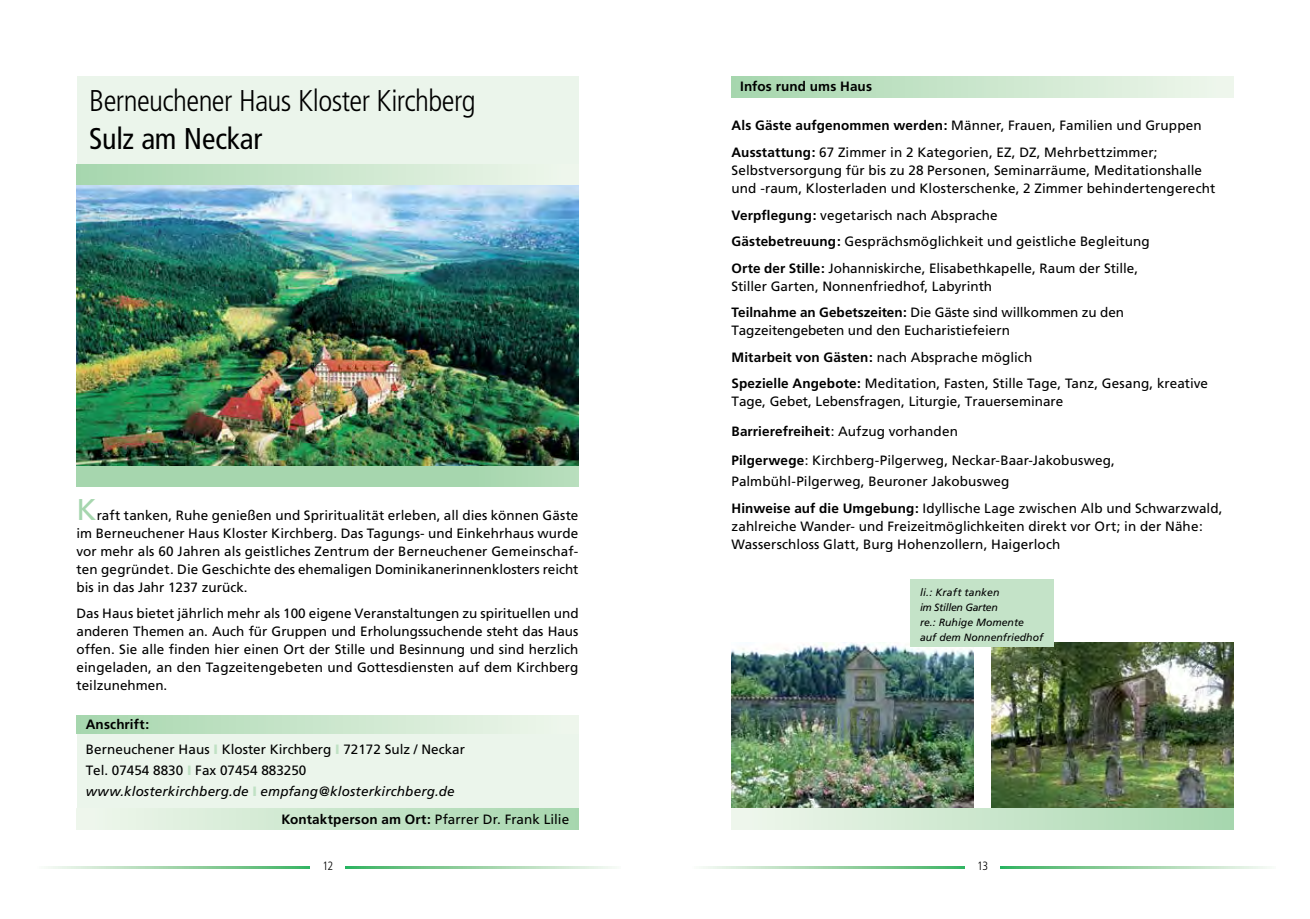
<style>
.page{position:relative;width:1310px;height:919px;background:#fff}
.page>*{position:absolute;margin:0;border:0;box-sizing:border-box;transform-origin:0 0}
.t1{font:300 condensed 30px "Frutiger";letter-spacing:-.02em;color:#000}
.t2{font:condensed 30px "Frutiger";letter-spacing:-.01em;color:#000}
.t3{font:30px "Frutiger";color:#a6d6ae}
.t4{font:13.5px/18px "Frutiger";letter-spacing:.005em;color:#000}
.t5{font:italic 13.5px/21px "Frutiger";letter-spacing:.01em;color:#000}
.t6{font:700 13.5px "Frutiger";letter-spacing:.01em;color:#000}
.t7{font:300 condensed 12px "Frutiger";color:#000}
.t8{font:italic 10.5px/15px "Frutiger";color:#000}
.s1{font-weight:700}
.s2{font-weight:900;color:#c0e1c4}
.s3{font-style:normal}
.s4{font-weight:900;font-style:normal;color:#c0e1c4}
</style>
<div class="page">
<div style="left:77px;top:716px;width:501px;height:113px;background:#ebf5eb"></div>
<div style="left:77px;top:808px;width:501px;height:21px;background:linear-gradient(to right,#f0f7ed,#a6d6ad)"></div>
<div style="left:77px;top:77px;width:501px;height:108px;background:#ebf5eb"></div>
<div style="left:77px;top:164px;width:501px;height:21px;background:linear-gradient(to right,#a6d6ad,#f0f7ed)"></div>
<div style="left:732px;top:77px;width:501px;height:20px;background:linear-gradient(to right,#a6d6ad,#f0f7ed)"></div>
<div style="left:77px;top:811px;width:501px;height:18px;background:linear-gradient(to right,#f0f7ed,#a6d6ad)"></div>
<div style="left:77px;top:715px;width:501px;height:18px;background:linear-gradient(to right,#a6d6ad,#f0f7ed)"></div>
<img style="left:731px;top:642px;width:242px;height:166px">
<img style="left:992px;top:642px;width:241px;height:166px">
<svg style="left:703px;top:866px;width:564px;height:2px"></svg>
<div style="left:77px;top:465px;width:501px;height:21px;background:linear-gradient(to right,#a3d5ac,#add9b3)"></div>
<svg style="left:48px;top:866px;width:564px;height:2px"></svg>
<div style="left:910px;top:579px;width:143px;height:68px;background:#c4e3c8"></div>
<img style="left:77px;top:185px;width:501px;height:280px">
<div style="left:965px;top:859px;width:35px;height:37px;background:#fff"></div>
<div style="left:310px;top:859px;width:35px;height:37px;background:#fff"></div>
<div style="left:731px;top:808px;width:502px;height:21px;background:linear-gradient(to right,#f0f7ed,#a6d6ae)"></div>
<h1 class="t1" style="left:89px;top:83px;width:388px">Berneuchener Haus Kloster Kirchberg</h1>
<h1 class="t2" style="left:89px;top:121px;width:174px">Sulz am Neckar</h1>
<h1 class="t3" style="left:77px;top:491px;width:22px">K</h1>
<p class="t4" style="left:77px;top:506px;width:503px;text-align:justify;text-indent:20px">raft tanken, Ruhe genießen und Spriritualität erleben, all dies können Gäste im Berneuchener Haus Kloster Kirchberg. Das Tagungs- und Einkehrhaus wurde vor mehr als 60 Jahren als geistliches Zentrum der Berneuchener Gemeinschaf&shy;ten gegründet. D ie Geschichte des ehemaligen Dominikanerinnenklosters reicht bis in das Jahr 1237 zurück.</p>
<p class="t4" style="left:77px;top:604px;width:503px;text-align:justify">Das Haus bietet jährlich mehr als 100 eigene Veranstaltungen zu spirituellen und anderen Themen an. Auch für Gruppen und Erholungssuchende steht das Haus offen. Sie alle finden hier einen Ort der Stille und Besinnung und sind herzlich eingeladen, an den Tagzeitengebeten und Gottesdiensten auf dem Kirchberg teilzunehmen.</p>
<p class="t4" style="left:86px;top:711px;width:381px;line-height:25.2px"><span class="s1">Anschrift:<br></span>Berneuchener Haus <span class="s2">I</span> Kloster Kirchberg <span class="s2">I</span> 72172 Sulz / Neckar</p>
<p class="t5" style="left:86px;top:760px;width:370px"><span class="s3">Tel. 07454 8830</span> <span class="s4">I</span> <span class="s3">Fax 07454 883250 </span>www.klosterkirchberg.de <span class="s4">I</span> empfang@klosterkirchberg.de</p>
<p class="t4" style="left:281px;top:810px;width:289px"><span class="s1">Kontaktperson am Ort:</span> Pfarrer Dr. Frank Lilie</p>
<p class="t6" style="left:740px;top:79px;width:133px">Infos rund ums Haus</p>
<p class="t4" style="left:731px;top:113px;width:472px;line-height:26.5px"><span class="s1">Als Gäste aufgenommen werden:</span> Männer, Frauen, Familien und Gruppen<br><span class="s1">Ausstattung:</span> 67 Zimmer in 2 Kategorien, EZ, DZ, Mehrbettzimmer;</p>
<p class="t4" style="left:731px;top:161px;width:485px">Selbstversorgung für bis zu 28 Personen, Seminarräume, Meditationshalle und -raum, Klosterladen und Klosterschenke, 2 Zimmer behindertengerecht</p>
<p class="t4" style="left:731px;top:202px;width:420px;line-height:26.5px"><span class="s1">Verpflegung:</span> vegetarisch nach Absprache<br><span class="s1">Gästebetreuung:</span> Gesprächsmöglichkeit und geistliche Begleitung<br><span class="s1">Orte der Stille:</span> Johanniskirche, Elisabethkapelle, Raum der Stille,</p>
<p class="t4" style="left:731px;top:273px;width:394px;line-height:26.5px">Stiller Garten, Nonnenfriedhof, Labyrinth<br><span class="s1">Teilnahme an Gebetszeiten:</span> Die Gäste sind willkommen zu den</p>
<p class="t4" style="left:731px;top:317px;width:478px;line-height:26.5px">Tagzeitengebeten und den Eucharistiefeiern<br><span class="s1">Mitarbeit von Gästen:</span> nach Absprache möglich<br><span class="s1">Spezielle Angebote:</span> Meditation, Fasten, Stille Tage, Tanz, Gesang, kreative</p>
<p class="t4" style="left:731px;top:387px;width:385px;line-height:29.5px">Tage, Gebet, Lebensfragen, Liturgie, Trauerseminare<br><span class="s1">Barrierefreiheit</span>: Aufzug vorhanden<br><span class="s1">Pilgerwege</span>: Kirchberg-Pilgerweg, Neckar-Baar-Jakobusweg,</p>
<p class="t4" style="left:731px;top:468px;width:492px;line-height:26.5px">Palmbühl-Pilgerweg, Beuroner Jakobusweg<br><span class="s1">Hinweise auf die Umgebung:</span> Idyllische Lage zwischen Alb und Schwarzwald,</p>
<p class="t4" style="left:731px;top:517px;width:473px">zahlreiche Wander- und Freizeitmöglichkeiten direkt vor Ort; in der Nähe:<br>Wasserschloss Glatt, Burg Hohenzollern, Haigerloch</p>
<p class="t8" style="left:920px;top:584px;width:125px">li.: Kraft tanken<br>im Stillen Garten<br>re.: Ruhige Momente<br>auf dem Nonnenfriedhof</p>
<p class="t7" style="left:322px;top:858px;width:12px">12</p>
<p class="t7" style="left:977px;top:858px;width:13px">13</p>
</div>
